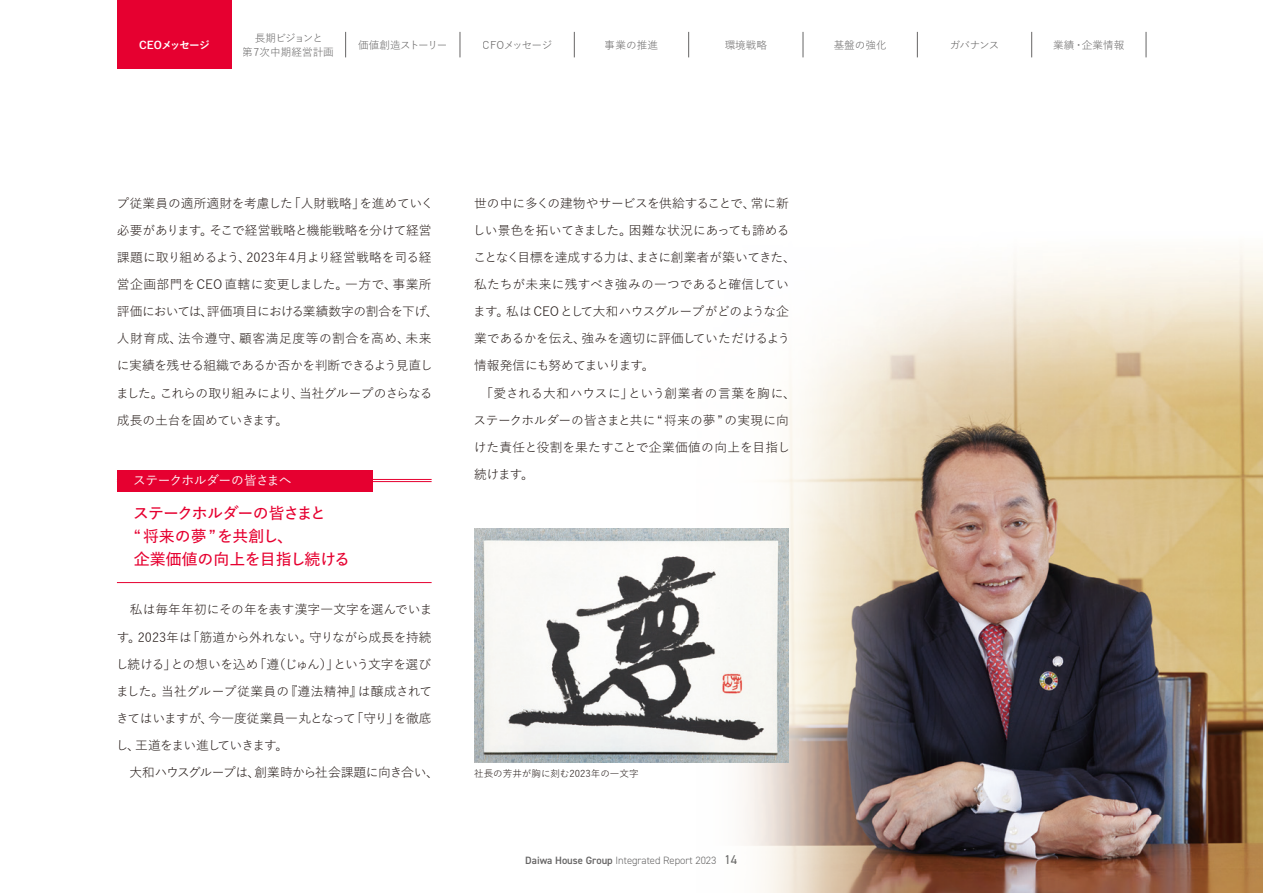
<style>
.page{position:relative;width:1263px;height:893px;background:#fff}
.page>*{position:absolute;margin:0;border:0;box-sizing:border-box;transform-origin:0 0}
.t1{font:600 15.9px/23.4px "Yu Go Pr 6 N";letter-spacing:-.04em;color:#e60030}
.t2{font:12.75px/27.2px "Yu Go Pr 6 N";letter-spacing:-.015em;color:#231916}
.t3{font:500 12.75px "Yu Go Pr 6 N";letter-spacing:-.04em;color:#fff}
.t4{font:10.65px/13.8px "Yu Go Pr 6 N";color:#666565;text-align:center}
.t5{font:300 10.65px "DIN2014";color:#666565}
.t6{font:10.65px "Yu Go Pr 6 N";letter-spacing:-.085em;color:#666565}
.t7{font:700 10.65px "Yu Go Pr 6 N";letter-spacing:-.07em;color:#fff}
.t8{font:10.65px "Yu Go Pr 6 N";letter-spacing:-.055em;color:#666565}
.t9{font:9.6px "Yu Go Pr 6 N";color:#231916}
.s1{font-weight:600}
.s2{font-weight:400;font-size:12.75px}
</style>
<div class="page">
<img style="left:645px;top:247px;width:618px;height:646px">
<hr style="left:117px;top:582px;width:315px;height:1px;background:#e60030">
<hr style="left:117px;top:479px;width:315px;height:1px;background:#e60030">
<hr style="left:117px;top:481px;width:315px;height:1px;background:#e60030">
<div style="left:117px;top:470px;width:255px;height:21px;background:#e60030"></div>
<img style="left:474px;top:528px;width:315px;height:234px">
<div style="left:117px;top:0;width:114px;height:68px;background:#e60030"></div>
<svg style="left:460px;top:32px;width:1px;height:25px"></svg>
<svg style="left:345px;top:32px;width:1px;height:25px"></svg>
<svg style="left:574px;top:32px;width:1px;height:25px"></svg>
<svg style="left:688px;top:32px;width:1px;height:25px"></svg>
<svg style="left:803px;top:32px;width:1px;height:25px"></svg>
<svg style="left:917px;top:32px;width:1px;height:25px"></svg>
<svg style="left:1031px;top:32px;width:1px;height:25px"></svg>
<svg style="left:1146px;top:32px;width:1px;height:25px"></svg>
<p class="t4" style="left:243px;top:30px;width:92px">長期ビジョンと<br>第7次中期経営計画</p>
<p class="t6" style="left:358px;top:35px;width:91px">価値創造ストーリー</p>
<p class="t8" style="left:483px;top:35px;width:71px">CFOメッセージ</p>
<p class="t4" style="left:605px;top:37px;width:55px">事業の推進</p>
<p class="t4" style="left:724px;top:37px;width:44px">環境戦略</p>
<p class="t4" style="left:949px;top:37px;width:51px">ガバナンス</p>
<p class="t7" style="left:139px;top:39px;width:72px">CEOメッセージ</p>
<p class="t4" style="left:834px;top:37px;width:55px">基盤の強化</p>
<p class="t4" style="left:1053px;top:37px;width:73px">業績・企業情報</p>
<p class="t2" style="left:116px;top:188px;width:324px">プ従業員の適所適財を考慮した「人財戦略」を進めていく必要があります。そこで経営戦略と機能戦略を分けて経営課題に取り組めるよう、2023年4月より経営戦略を司る経営企画部門をCEO 直轄に変更しました。一方で、事業所評価においては、評価項目における業績数字の割合を下げ、人財育成、法令遵守、顧客満足度等の割合を高め、未来に実績を残せる組織であるか否かを判断できるよう見直しました。これらの取り組みにより、当社グループのさらなる成長の土台を固めていきます。</p>
<p class="t3" style="left:133px;top:469px;width:160px">ステークホルダーの皆さまへ</p>
<p class="t1" style="left:133px;top:499px;width:219px">ステークホルダーの皆さまと<br>“将来の夢”を共創し、<br>企業価値の向上を目指し続ける</p>
<p class="t2" style="left:116px;top:595px;width:324px">　私は毎年年初にその年を表す漢字一文字を選んでいます。2023年は「筋道から外れない。守りながら成長を持続し続ける」との想いを込め「遵（じゅん）」という文字を選びました。当社グループ従業員の『遵法精神』は醸成されてきてはいますが、今一度従業員一丸となって「守り」を徹底し、王道をまい進していきます。<br>　大和ハウスグループは、創業時から社会課題に向き合い、</p>
<p class="t2" style="left:473px;top:188px;width:324px">世の中に多くの建物やサービスを供給することで、常に新しい景色を拓いてきました。困難な状況にあっても諦めることなく目標を達成する力は、まさに創業者が築いてきた、私たちが未来に残すべき強みの一つであると確信しています。私は CEOとして大和ハウスグループがどのような企業であるかを伝え、強みを適切に評価していただけるよう情報発信にも努めてまいります。<br>　「愛される大和ハウスに」という創業者の言葉を胸に、ステークホルダーの皆さまと共に“将来の夢”の実現に向けた責任と役割を果たすことで企業価値の向上を目指し続けます。</p>
<p class="t9" style="left:474px;top:765px;width:166px">社長の芳井が胸に刻む2023年の一文字</p>
<p class="t5" style="left:525px;top:853px;width:213px"><span class="s1">Daiwa House Group</span> Integrated Report 2023 <span class="s2">14</span></p>
</div>
